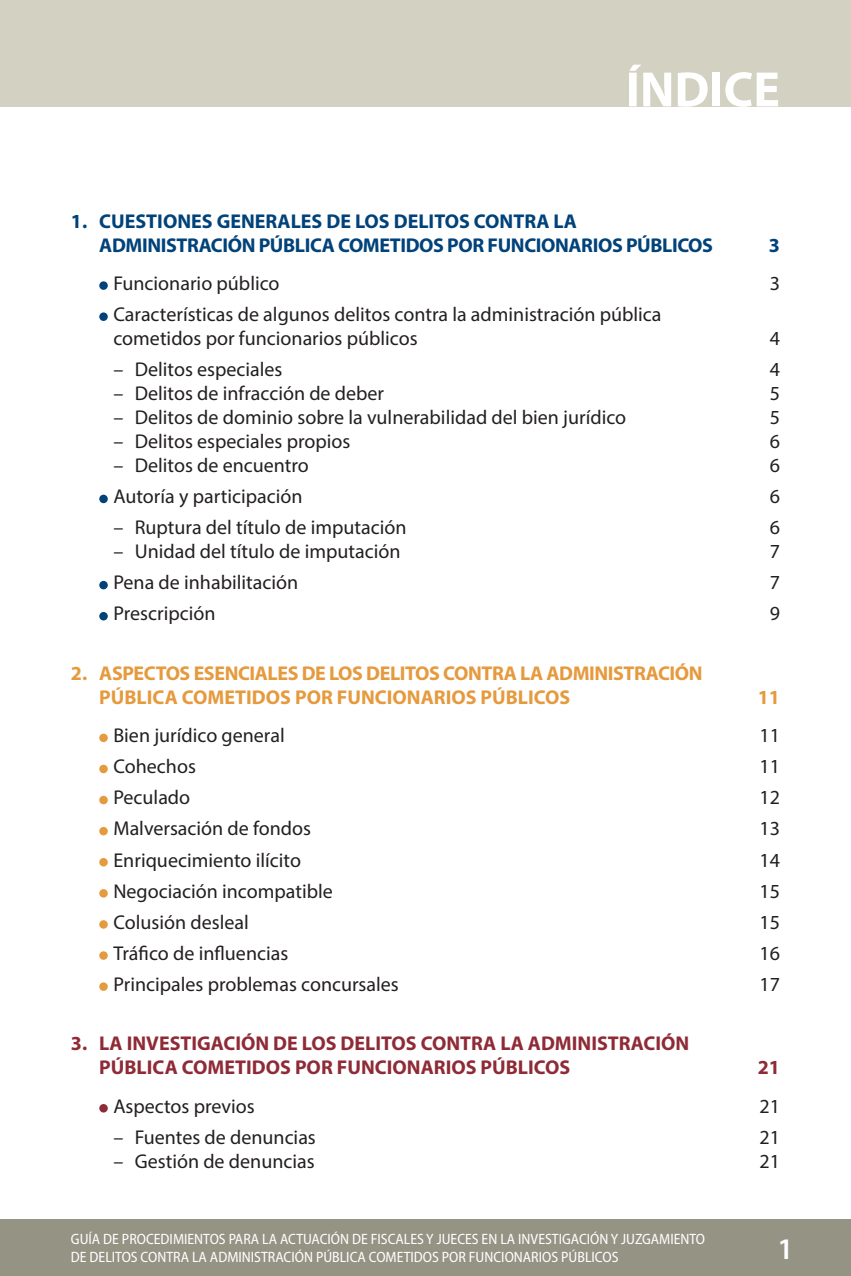
<style>
.page{position:relative;width:851px;height:1276px;background:#fff}
.page>*{position:absolute;margin:0;border:0;box-sizing:border-box;transform-origin:0 0}
.capitulo_numero{font:700 50px "Myriad Pro";color:#fff}
.t1{font:600 30px "Myriad Pro";color:#fff}
.indice02{font:20px "Myriad Pro";color:#231f20}
.indice03{font:20px "Myriad Pro";color:#231f20}
.indice01{font:700 20px/24px "Myriad Pro";letter-spacing:-.02em;color:#e69a3e}
.indice01-2{font:700 20px "Myriad Pro";color:#8f2b36}
.indice01-3{font:700 20px "Myriad Pro";letter-spacing:-.02em;color:#004279}
.indice01-4{font:700 20px "Myriad Pro";color:#004279}
.t2{font:semi-condensed 15px/18px "Myriad Pro";color:#fff}
</style>
<div class="page">
<div style="left:0;top:1219px;width:850px;height:57px;background:#959384"></div>
<div style="left:0;top:0;width:850px;height:106px;background:#d2d1c2"></div>
<div style="left:99px;top:281px;width:9px;height:9px;background:#004279;border-radius:50%"></div>
<div style="left:99px;top:312px;width:9px;height:9px;background:#004279;border-radius:50%"></div>
<div style="left:99px;top:495px;width:9px;height:8px;background:#004279;border-radius:50%"></div>
<div style="left:99px;top:581px;width:9px;height:8px;background:#004279;border-radius:50%"></div>
<div style="left:99px;top:612px;width:9px;height:8px;background:#004279;border-radius:50%"></div>
<svg style="left:99px;top:733px;width:9px;height:9px"></svg>
<svg style="left:99px;top:764px;width:9px;height:9px"></svg>
<div style="left:99px;top:796px;width:9px;height:8px;background:#e69a3e;border-radius:50%"></div>
<div style="left:99px;top:827px;width:9px;height:8px;background:#e69a3e;border-radius:50%"></div>
<div style="left:99px;top:858px;width:9px;height:8px;background:#e69a3e;border-radius:50%"></div>
<div style="left:99px;top:889px;width:9px;height:8px;background:#e69a3e;border-radius:50%"></div>
<div style="left:99px;top:920px;width:9px;height:8px;background:#e69a3e;border-radius:50%"></div>
<div style="left:99px;top:951px;width:9px;height:9px;background:#e69a3e;border-radius:50%"></div>
<div style="left:99px;top:982px;width:9px;height:9px;background:#e69a3e;border-radius:50%"></div>
<div style="left:99px;top:1104px;width:9px;height:8px;background:#8f2b36;border-radius:50%"></div>
<p class="capitulo_numero" style="left:625px;top:57px;width:156px">ÍNDICE</p>
<p class="indice01-4" style="left:71px;top:208px;width:507px">1. CUESTIONES GENERALES DE LOS DELITOS CONTRA LA</p>
<p class="indice01-3" style="left:99px;top:232px;width:615px">ADMINISTRACIÓN PÚBLICA COMETIDOS POR FUNCIONARIOS PÚBLICOS</p>
<p class="indice01-3" style="left:768px;top:232px;width:13px">3</p>
<p class="indice02" style="left:113px;top:271px;width:168px">Funcionario público</p>
<p class="indice02" style="left:769px;top:271px;width:12px">3</p>
<p class="indice02" style="left:113px;top:302px;width:549px">Características de algunos delitos contra la administración pública</p>
<p class="indice02" style="left:113px;top:326px;width:306px">cometidos por funcionarios públicos</p>
<p class="indice02" style="left:769px;top:326px;width:12px">4</p>
<p class="indice03" style="left:113px;top:357px;width:170px">– Delitos especiales</p>
<p class="indice03" style="left:769px;top:357px;width:12px">4</p>
<p class="indice03" style="left:113px;top:381px;width:272px">– Delitos de infracción de deber</p>
<p class="indice03" style="left:769px;top:381px;width:12px">5</p>
<p class="indice03" style="left:113px;top:405px;width:514px">– Delitos de dominio sobre la vulnerabilidad del bien jurídico</p>
<p class="indice03" style="left:769px;top:405px;width:12px">5</p>
<p class="indice03" style="left:113px;top:429px;width:238px">– Delitos especiales propios</p>
<p class="indice03" style="left:769px;top:429px;width:12px">6</p>
<p class="indice03" style="left:113px;top:453px;width:197px">– Delitos de encuentro</p>
<p class="indice03" style="left:769px;top:453px;width:12px">6</p>
<p class="indice02" style="left:113px;top:484px;width:191px">Autoría y participación</p>
<p class="indice02" style="left:769px;top:484px;width:12px">6</p>
<p class="indice03" style="left:113px;top:515px;width:294px">– Ruptura del título de imputación</p>
<p class="indice03" style="left:769px;top:515px;width:12px">6</p>
<p class="indice03" style="left:113px;top:539px;width:288px">– Unidad del título de imputación</p>
<p class="indice03" style="left:769px;top:539px;width:12px">7</p>
<p class="indice02" style="left:113px;top:570px;width:186px">Pena de inhabilitación</p>
<p class="indice02" style="left:769px;top:570px;width:12px">7</p>
<p class="indice02" style="left:113px;top:601px;width:103px">Prescripción</p>
<p class="indice02" style="left:769px;top:601px;width:12px">9</p>
<p class="indice01" style="left:99px;top:660px;width:604px;text-indent:-28px">2. ASPECTOS ESENCIALES DE LOS DELITOS CONTRA LA ADMINISTRACIÓN<br>PÚBLICA COMETIDOS POR FUNCIONARIOS PÚBLICOS</p>
<p class="indice01" style="left:757px;top:684px;width:24px">11</p>
<p class="indice02" style="left:113px;top:723px;width:173px">Bien jurídico general</p>
<p class="indice02" style="left:759px;top:723px;width:22px">11</p>
<p class="indice02" style="left:113px;top:754px;width:84px">Cohechos</p>
<p class="indice02" style="left:759px;top:754px;width:22px">11</p>
<p class="indice02" style="left:113px;top:785px;width:78px">Peculado</p>
<p class="indice02" style="left:759px;top:785px;width:22px">12</p>
<p class="indice02" style="left:113px;top:816px;width:199px">Malversación de fondos</p>
<p class="indice02" style="left:759px;top:816px;width:22px">13</p>
<p class="indice02" style="left:113px;top:847px;width:189px">Enriquecimiento ilícito</p>
<p class="indice02" style="left:759px;top:847px;width:22px">14</p>
<p class="indice02" style="left:113px;top:878px;width:221px">Negociación incompatible</p>
<p class="indice02" style="left:759px;top:878px;width:22px">15</p>
<p class="indice02" style="left:113px;top:909px;width:137px">Colusión desleal</p>
<p class="indice02" style="left:759px;top:909px;width:22px">15</p>
<p class="indice02" style="left:113px;top:940px;width:176px">Tráfico de influencias</p>
<p class="indice02" style="left:759px;top:940px;width:22px">16</p>
<p class="indice02" style="left:113px;top:972px;width:287px">Principales problemas concursales</p>
<p class="indice02" style="left:759px;top:972px;width:22px">17</p>
<p class="indice01-2" style="left:71px;top:1030px;width:620px">3. LA INVESTIGACIÓN DE LOS DELITOS CONTRA LA ADMINISTRACIÓN</p>
<p class="indice01-2" style="left:99px;top:1054px;width:472px">PÚBLICA COMETIDOS POR FUNCIONARIOS PÚBLICOS</p>
<p class="indice01-2" style="left:757px;top:1054px;width:24px">21</p>
<p class="indice02" style="left:113px;top:1093px;width:143px">Aspectos previos</p>
<p class="indice02" style="left:759px;top:1093px;width:22px">21</p>
<p class="indice03" style="left:113px;top:1124px;width:204px">– Fuentes de denuncias</p>
<p class="indice03" style="left:759px;top:1124px;width:22px">21</p>
<p class="indice03" style="left:113px;top:1148px;width:203px">– Gestión de denuncias</p>
<p class="indice03" style="left:759px;top:1148px;width:22px">21</p>
<p class="t2" style="left:71px;top:1230px;width:635px">GUÍA DE PROCEDIMIENTOS PARA LA ACTUACIÓN DE FISCALES Y JUECES EN LA INVESTIGACIÓN Y JUZGAMIENTO<br>DE DELITOS CONTRA LA ADMINISTRACIÓN PÚBLICA COMETIDOS POR FUNCIONARIOS PÚBLICOS</p>
<p class="t1" style="left:777px;top:1229px;width:18px">1</p>
</div>
